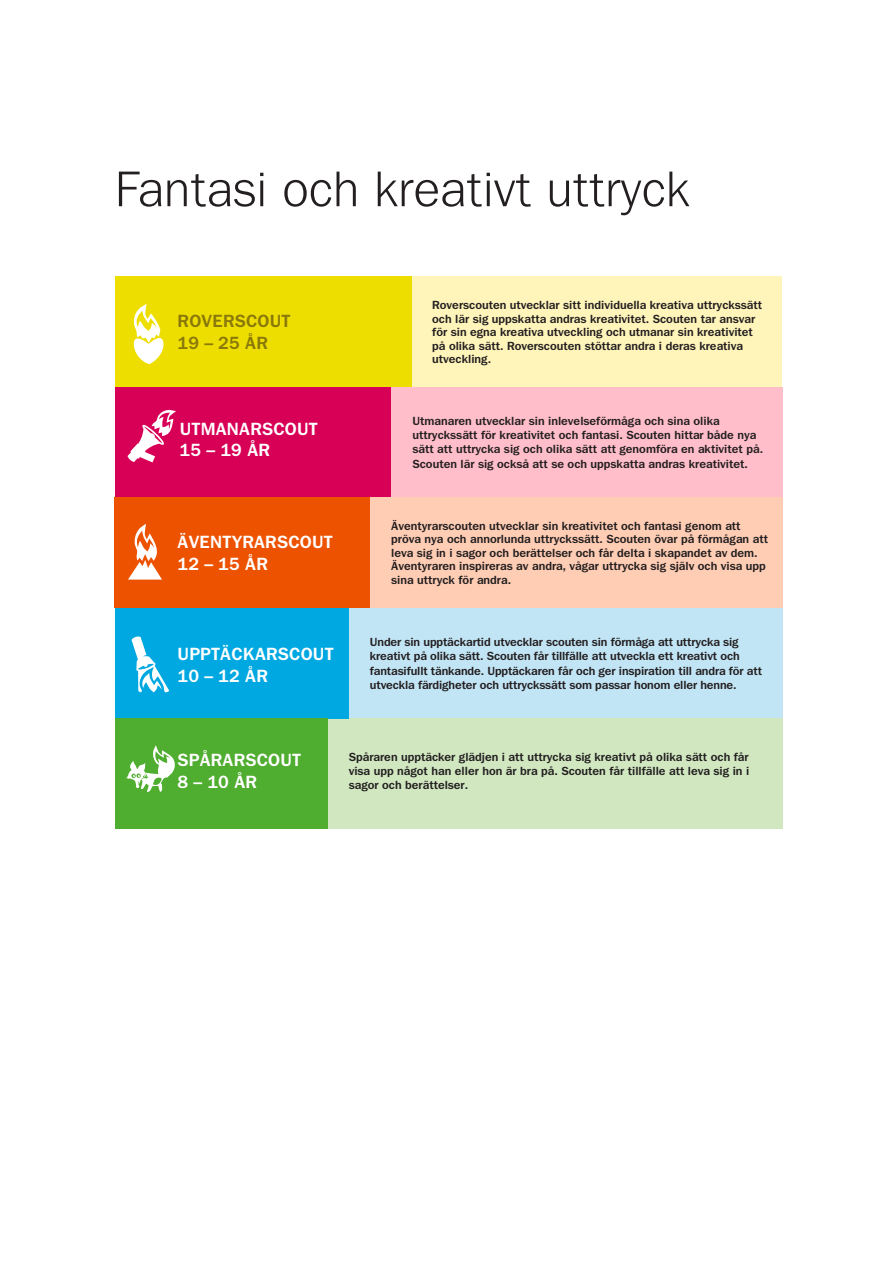
<style>
.page{position:relative;width:893px;height:1263px;background:#fff}
.page>*{position:absolute;margin:0;border:0;box-sizing:border-box;transform-origin:0 0}
.t1{font:51px "Tee Franklin";color:#231f20}
.t2{font:700 18px "Tee Franklin";letter-spacing:.015em;color:#fff}
.t3{font:700 18px "Tee Franklin";letter-spacing:.015em;color:#89780a}
.t4{font:700 12px/14.4px "Tee Franklin";color:#231f20}
</style>
<div class="page">
<div style="left:115px;top:276px;width:297px;height:111px;background:#eede00"></div>
<div style="left:412px;top:276px;width:370px;height:111px;background:#fff4ba"></div>
<div style="left:115px;top:387px;width:276px;height:110px;background:#d80056"></div>
<div style="left:391px;top:387px;width:391px;height:110px;background:#ffbec9"></div>
<div style="left:349px;top:497px;width:433px;height:111px;background:#ffcdb4"></div>
<div style="left:306px;top:608px;width:476px;height:111px;background:#c2e5f6"></div>
<div style="left:264px;top:719px;width:518px;height:110px;background:#d0e7c0"></div>
<svg style="left:134px;top:304px;width:29px;height:60px"></svg>
<svg style="left:128px;top:410px;width:48px;height:52px"></svg>
<div style="left:115px;top:497px;width:255px;height:111px;background:#ed5200"></div>
<svg style="left:128px;top:524px;width:34px;height:56px"></svg>
<div style="left:115px;top:608px;width:234px;height:111px;background:#00a8e2"></div>
<svg style="left:132px;top:636px;width:37px;height:56px"></svg>
<div style="left:115px;top:719px;width:212px;height:110px;background:#4fad2f"></div>
<svg style="left:126px;top:745px;width:49px;height:47px"></svg>
<p class="t1" style="left:115px;top:160px;width:576px">Fantasi och kreativt uttryck</p>
<p class="t3" style="left:178px;top:310px;width:114px">ROVERSCOUT</p>
<p class="t3" style="left:178px;top:332px;width:92px">19 – 25 ÅR</p>
<p class="t2" style="left:180px;top:418px;width:140px">UTMANARSCOUT</p>
<p class="t2" style="left:180px;top:440px;width:92px">15 – 19 ÅR</p>
<p class="t2" style="left:178px;top:531px;width:157px">ÄVENTYRARSCOUT</p>
<p class="t2" style="left:178px;top:553px;width:92px">12 – 15 ÅR</p>
<p class="t2" style="left:178px;top:643px;width:157px">UPPTÄCKARSCOUT</p>
<p class="t2" style="left:178px;top:665px;width:92px">10 – 12 ÅR</p>
<p class="t4" style="left:432px;top:298px;width:332px;line-height:13.5px">Roverscouten utvecklar sitt individuella kreativa uttryckssätt och lär sig uppskatta andras kreativitet. Scouten tar ansvar för sin egna kreativa utveckling och utmanar sin kreativitet på olika sätt. Roverscouten stöttar andra i deras kreativa</p>
<p class="t4" style="left:432px;top:352px;width:60px">utveckling.</p>
<p class="t4" style="left:412px;top:413px;width:352px">Utmanaren utvecklar sin inlevelseförmåga och sina olika uttryckssätt för kreativitet och fantasi. Scouten hittar både nya sätt att uttrycka sig och olika sätt att genomföra en aktivitet på.<br>Scouten lär sig också att se och uppskatta andras kreativitet.</p>
<p class="t4" style="left:391px;top:519px;width:378px;line-height:13.5px">Äventyrarscouten utvecklar sin kreativitet och fantasi genom att pröva nya och annorlunda uttryckssätt. Scouten övar på förmågan att leva sig in i sagor och berättelser och får delta i skapandet av dem.<br>Äventyraren inspireras av andra, vågar uttrycka sig själv och visa upp sina uttryck för andra.</p>
<p class="t4" style="left:370px;top:634px;width:394px">Under sin upptäckartid utvecklar scouten sin förmåga att uttrycka sig kreativt på olika sätt. Scouten får tillfälle att utveckla ett kreativt och fantasifullt tänkande. Upptäckaren får och ger inspiration till andra för att utveckla färdigheter och uttryckssätt som passar honom eller henne.</p>
<p class="t2" style="left:178px;top:749px;width:125px">SPÅRARSCOUT</p>
<p class="t2" style="left:178px;top:771px;width:81px">8 – 10 ÅR</p>
<p class="t4" style="left:349px;top:749px;width:402px;text-align:justify">Spåraren upptäcker glädjen i att uttrycka sig kreativt på olika sätt och får visa upp något han eller hon är bra på. Scouten får tillfälle att leva sig in i sagor och berättelser.</p>
</div>
